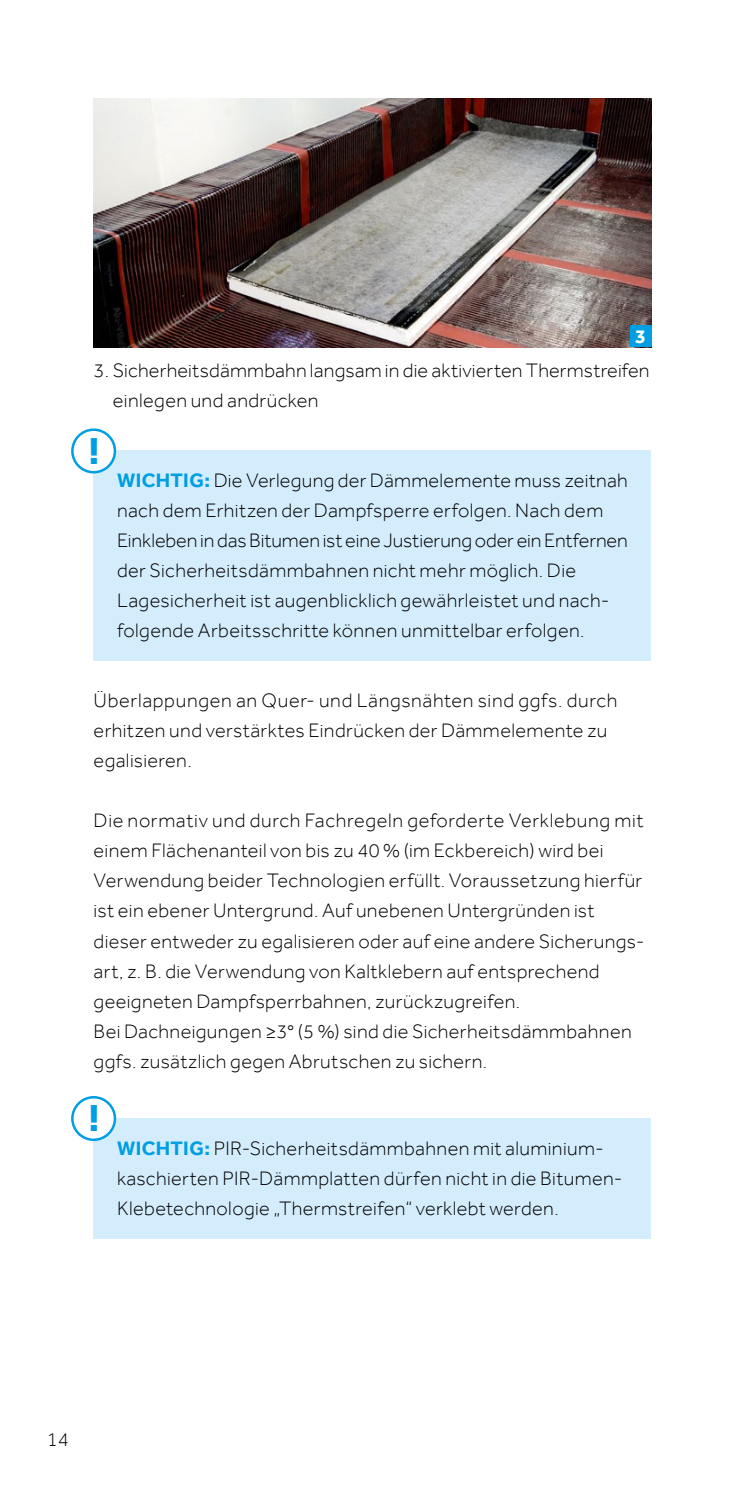
<style>
.page{position:relative;width:745px;height:1489px;background:#fff}
.page>*{position:absolute;margin:0;border:0;box-sizing:border-box;transform-origin:0 0}
.t1{font:700 38.5px "Effra";color:#009ee3}
.t2{font:300 20px/30px "Effra";letter-spacing:.015em;color:#000}
.t3{font:700 20px "Effra";color:#fff}
.s1{font-weight:700;color:#009ee3}
</style>
<div class="page">
<img style="left:94px;top:99px;width:557px;height:248px">
<div style="left:629px;top:326px;width:22px;height:21px;background:#009ee3"></div>
<div style="left:94px;top:450px;width:557px;height:210px;background:#d4edfc"></div>
<div style="left:72px;top:429px;width:43px;height:43px;background:#fff;border-radius:50%"></div>
<div style="left:71px;top:428px;width:45px;height:45px;border:2px solid #009ee3;border-radius:50%"></div>
<div style="left:94px;top:1117px;width:557px;height:121px;background:#d4edfc"></div>
<div style="left:72px;top:1097px;width:43px;height:42px;background:#fff;border-radius:50%"></div>
<div style="left:71px;top:1095px;width:45px;height:45px;border:2px solid #009ee3;border-radius:50%"></div>
<p class="t3" style="left:634px;top:324px;width:12px">3</p>
<p class="t2" style="left:113px;top:355px;width:538px;text-indent:-19px">3. Sicherheitsdämmbahn langsam in die aktivierten Thermstreifen einlegen und andrücken</p>
<h1 class="t1" style="left:88px;top:428px;width:13px">!</h1>
<p class="t2" style="left:117px;top:465px;width:512px"><span class="s1">WICHTIG:</span> Die Verlegung der Dämmelemente muss zeitnah nach dem Erhitzen der Dampfsperre erfolgen. Nach dem Einkleben in das Bitumen ist eine Justierung oder ein Entfernen der Sicherheitsdämmbahnen nicht mehr möglich. Die Lagesicherheit ist augenblicklich gewährleistet und nach&shy;folgende Arbeitsschritte können unmittelbar erfolgen.</p>
<p class="t2" style="left:94px;top:685px;width:525px">Überlappungen an Quer- und Längsnähten sind ggfs. durch erhitzen und verstärktes Eindrücken der Dämmelemente zu egalisieren.</p>
<p class="t2" style="left:94px;top:805px;width:552px">Die normativ und durch Fachregeln geforderte Verklebung mit einem Flächenanteil von bis zu 40 % (im Eckbereich) wird bei Verwendung beider Technologien erfüllt. Voraussetzung hierfür ist ein ebener Untergrund. Auf unebenen Untergründen ist dieser entweder zu egalisieren oder auf eine andere Sicherungs&shy;art, z. B. die Verwendung von Kaltklebern auf entsprechend geeigneten Dampfsperrbahnen, zurückzugreifen.<br>Bei Dachneigungen ≥3° (5 %) sind die Sicherheitsdämmbahnen ggfs. zusätzlich gegen Abrutschen zu sichern.</p>
<h1 class="t1" style="left:88px;top:1095px;width:13px">!</h1>
<p class="t2" style="left:117px;top:1132px;width:506px"><span class="s1">WICHTIG:</span> PIR-Sicherheitsdämmbahnen mit aluminium&shy;kaschierten PIR-Dämmplatten dürfen nicht in die Bitumen-<br>Klebetechnologie „Thermstreifen“ verklebt werden.</p>
<p class="t2" style="left:47px;top:1423px;width:23px">14</p>
</div>
